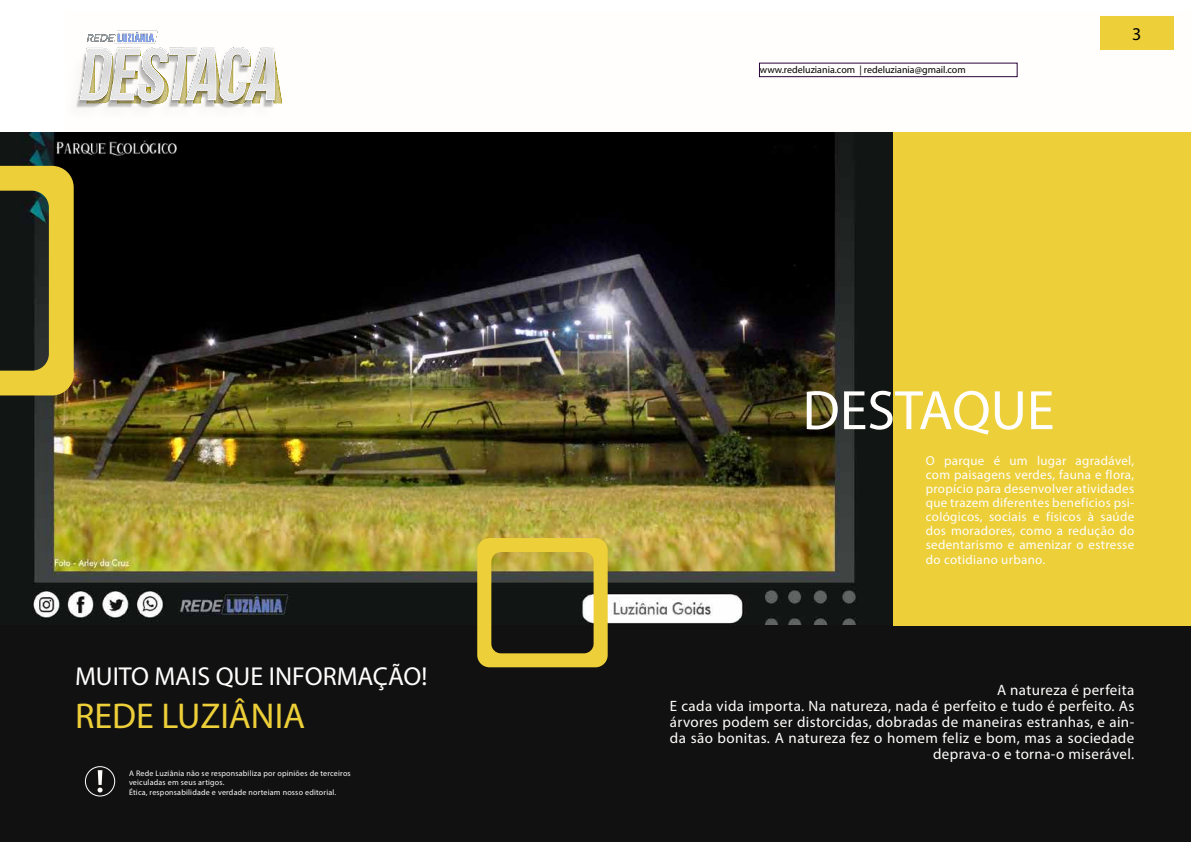
<style>
.page{position:relative;width:1191px;height:842px;background:#fff}
.page>*{position:absolute;margin:0;border:0;box-sizing:border-box;transform-origin:0 0}
.t1{font:56px "Myriad Pro";color:#fffefd}
.t2{font:36px "Myriad Pro";color:#edcf39}
.t3{font:26px "Myriad Pro";color:#fffefd}
.t4{font:18px "Myriad Pro";color:#000}
.t5{font:15px/16px "Myriad Pro";letter-spacing:.025em;color:#fffefd;text-align:right}
.t6{font:13px/14px "Myriad Pro";letter-spacing:.025em;color:#fffefd;text-align:justify}
.t7{font:10px "Myriad Pro";color:#000}
.t8{font:8px/9.6px "Myriad Pro";letter-spacing:.025em;color:#fffefd}
</style>
<div class="page">
<img style="left:0;top:133px;width:893px;height:493px">
<div style="left:0;top:626px;width:1191px;height:216px;background:#121111"></div>
<div style="left:893px;top:133px;width:298px;height:493px;background:#edcf39"></div>
<div style="left:759px;top:63px;width:258px;height:14px;border:1px solid #29043a"></div>
<svg style="left:85px;top:766px;width:30px;height:30px"></svg>
<svg style="left:477px;top:538px;width:130px;height:129px"></svg>
<svg style="left:0;top:166px;width:74px;height:229px"></svg>
<img style="left:76px;top:30px;width:207px;height:79px">
<div style="left:1100px;top:16px;width:73px;height:34px;background:#edcf39"></div>
<h3 class="t3" style="left:75px;top:660px;width:354px">MUITO MAIS QUE INFORMAÇÃO!</h3>
<h2 class="t2" style="left:75px;top:694px;width:232px">REDE LUZIÂNIA</h2>
<p class="t8" style="left:129px;top:768px;width:223px">A Rede Luziânia não se responsabiliza por opiniões de terceiros veiculadas em seus artigos.<br>Ética, responsabilidade e verdade norteiam nosso editorial.</p>
<p class="t7" style="left:760px;top:64px;width:207px">www.redeluziania.com | redeluziania@gmail.com</p>
<h3 class="t4" style="left:1132px;top:23px;width:11px">3</h3>
<h1 class="t1" style="left:802px;top:376px;width:253px">DESTAQUE</h1>
<p class="t6" style="left:925px;top:454px;width:210px">O parque é um lugar agradável, com paisagens verdes, fauna e flora, propício para desenvolver atividades que trazem diferentes benefícios psi&shy;cológicos, sociais e físicos à saúde dos moradores, como a redução do sedentarismo e amenizar o estresse do cotidiano urbano.</p>
<p class="t5" style="left:670px;top:682px;width:466px">A natureza é perfeita<br>E cada vida importa. Na natureza, nada é perfeito e tudo é perfeito. As árvores podem ser distorcidas, dobradas de maneiras estranhas, e ain&shy;da são bonitas. A natureza fez o homem feliz e bom, mas a sociedade deprava-o e torna-o miserável.</p>
</div>
